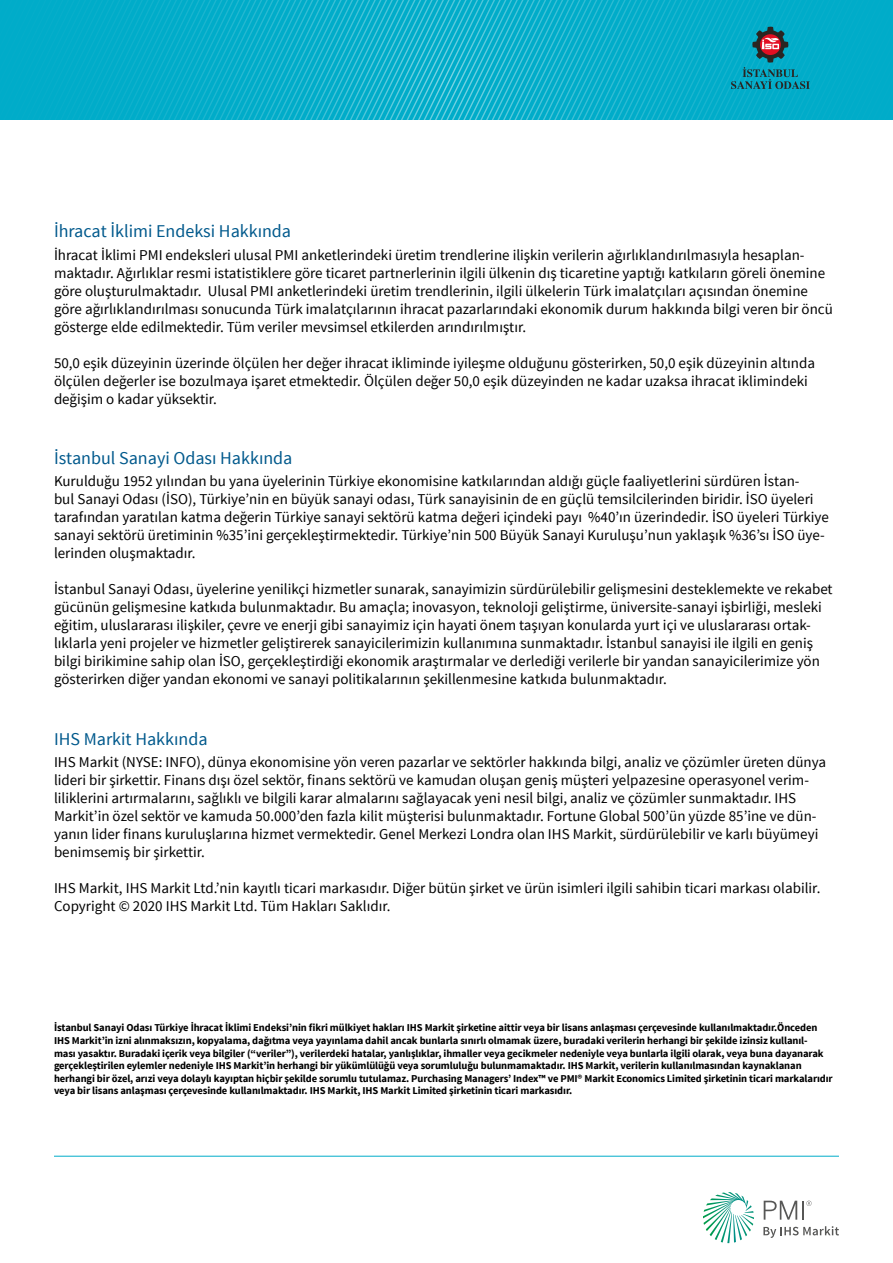
<style>
.page{position:relative;width:893px;height:1263px;background:#fff}
.page>*{position:absolute;margin:0;border:0;box-sizing:border-box;transform-origin:0 0}
.t1{font:18px "Source Sans Pro";color:#00598c}
.t2{font:15px/18px "Source Sans Pro";color:#000}
.t3{font:700 10.5px/12.6px "Source Sans Pro";letter-spacing:-.01em;color:#000}
</style>
<div class="page">
<svg style="left:0;top:0;width:893px;height:120px;background:#0bafcb"></svg>
<svg style="left:731px;top:26px;width:79px;height:63px;background:#198fa6"></svg>
<hr style="left:54px;top:1156px;width:785px;height:1px;background:#00acc9">
<svg style="left:703px;top:1192px;width:51px;height:51px"></svg>
<svg style="left:763px;top:1226px;width:76px;height:12px"></svg>
<svg style="left:764px;top:1201px;width:48px;height:19px"></svg>
<p class="t1" style="left:54px;top:220px;width:239px">İhracat İklimi Endeksi Hakkında</p>
<p class="t2" style="left:54px;top:246px;width:780px">İhracat İklimi PMI endeksleri ulusal PMI anketlerindeki üretim trendlerine ilişkin verilerin ağırlıklandırılmasıyla hesaplan&shy;maktadır. Ağırlıklar resmi istatistiklere göre ticaret partnerlerinin ilgili ülkenin dış ticaretine yaptığı katkıların göreli önemine göre oluşturulmaktadır. Ulusal PMI anketlerindeki üretim trendlerinin, ilgili ülkelerin Türk imalatçıları açısından önemine göre ağırlıklandırılması sonucunda Türk imalatçılarının ihracat pazarlarındaki ekonomik durum hakkında bilgi veren bir öncü gösterge elde edilmektedir. Tüm veriler mevsimsel etkilerden arındırılmıştır.</p>
<p class="t2" style="left:54px;top:354px;width:762px">50,0 eşik düzeyinin üzerinde ölçülen her değer ihracat ikliminde iyileşme olduğunu gösterirken, 50,0 eşik düzeyinin altında ölçülen değerler ise bozulmaya işaret etmektedir. Ölçülen değer 50,0 eşik düzeyinden ne kadar uzaksa ihracat iklimindeki değişim o kadar yüksektir.</p>
<p class="t1" style="left:54px;top:447px;width:240px">İstanbul Sanayi Odası Hakkında</p>
<p class="t2" style="left:54px;top:472px;width:776px">Kurulduğu 1952 yılından bu yana üyelerinin Türkiye ekonomisine katkılarından aldığı güçle faaliyetlerini sürdüren İstan-<br>bul Sanayi Odası (İSO), Türkiye’nin en büyük sanayi odası, Türk sanayisinin de en güçlü temsilcilerinden biridir. İSO üyeleri tarafından yaratılan katma değerin Türkiye sanayi sektörü katma değeri içindeki payı %40’ın üzerindedir. İSO üyeleri Türkiye sanayi sektörü üretiminin %35’ini gerçekleştirmektedir. Türkiye’nin 500 Büyük Sanayi Kuruluşu’nun yaklaşık %36’sı İSO üye&shy;lerinden oluşmaktadır.</p>
<p class="t2" style="left:54px;top:580px;width:780px">İstanbul Sanayi Odası, üyelerine yenilikçi hizmetler sunarak, sanayimizin sürdürülebilir gelişmesini desteklemekte ve rekabet gücünün gelişmesine katkıda bulunmaktadır. Bu amaçla; inovasyon, teknoloji geliştirme, üniversite-sanayi işbirliği, mesleki eğitim, uluslararası ilişkiler, çevre ve enerji gibi sanayimiz için hayati önem taşıyan konularda yurt içi ve uluslararası ortak&shy;lıklarla yeni projeler ve hizmetler geliştirerek sanayicilerimizin kullanımına sunmaktadır. İstanbul sanayisi ile ilgili en geniş bilgi birikimine sahip olan İSO, gerçekleştirdiği ekonomik araştırmalar ve derlediği verilerle bir yandan sanayicilerimize yön gösterirken diğer yandan ekonomi ve sanayi politikalarının şekillenmesine katkıda bulunmaktadır.</p>
<p class="t1" style="left:54px;top:727px;width:155px">IHS Markit Hakkında</p>
<p class="t2" style="left:54px;top:753px;width:774px">IHS Markit (NYSE: INFO), dünya ekonomisine yön veren pazarlar ve sektörler hakkında bilgi, analiz ve çözümler üreten dünya lideri bir şirkettir. Finans dışı özel sektör, finans sektörü ve kamudan oluşan geniş müşteri yelpazesine operasyonel verim&shy;liliklerini artırmalarını, sağlıklı ve bilgili karar almalarını sağlayacak yeni nesil bilgi, analiz ve çözümler sunmaktadır. IHS Markit’in özel sektör ve kamuda 50.000’den fazla kilit müşterisi bulunmaktadır. Fortune Global 500’ün yüzde 85’ine ve dün&shy;yanın lider finans kuruluşlarına hizmet vermektedir. Genel Merkezi Londra olan IHS Markit, sürdürülebilir ve karlı büyümeyi benimsemiş bir şirkettir.</p>
<p class="t2" style="left:54px;top:879px;width:768px">IHS Markit, IHS Markit Ltd.’nin kayıtlı ticari markasıdır. Diğer bütün şirket ve ürün isimleri ilgili sahibin ticari markası olabilir.<br>Copyright © 2020 IHS Markit Ltd. Tüm Hakları Saklıdır.</p>
<p class="t3" style="left:54px;top:1022px;width:780px">İstanbul Sanayi Odası Türkiye İhracat İklimi Endeksi’nin fikri mülkiyet hakları IHS Markit şirketine aittir veya bir lisans anlaşması çerçevesinde kullanılmaktadır.Önceden IHS Markit’in izni alınmaksızın, kopyalama, dağıtma veya yayınlama dahil ancak bunlarla sınırlı olmamak üzere, buradaki verilerin herhangi bir şekilde izinsiz kullanıl-<br>ması yasaktır. Buradaki içerik veya bilgiler (“veriler”), verilerdeki hatalar, yanlışlıklar, ihmaller veya gecikmeler nedeniyle veya bunlarla ilgili olarak, veya buna dayanarak gerçekleştirilen eylemler nedeniyle IHS Markit’in herhangi bir yükümlülüğü veya sorumluluğu bulunmamaktadır. IHS Markit, verilerin kullanılmasından kaynaklanan herhangi bir özel, arızi veya dolaylı kayıptan hiçbir şekilde sorumlu tutulamaz. Purchasing Managers’ Index™ ve PMI® Markit Economics Limited şirketinin ticari markalarıdır veya bir lisans anlaşması çerçevesinde kullanılmaktadır. IHS Markit, IHS Markit Limited şirketinin ticari markasıdır.</p>
</div>
